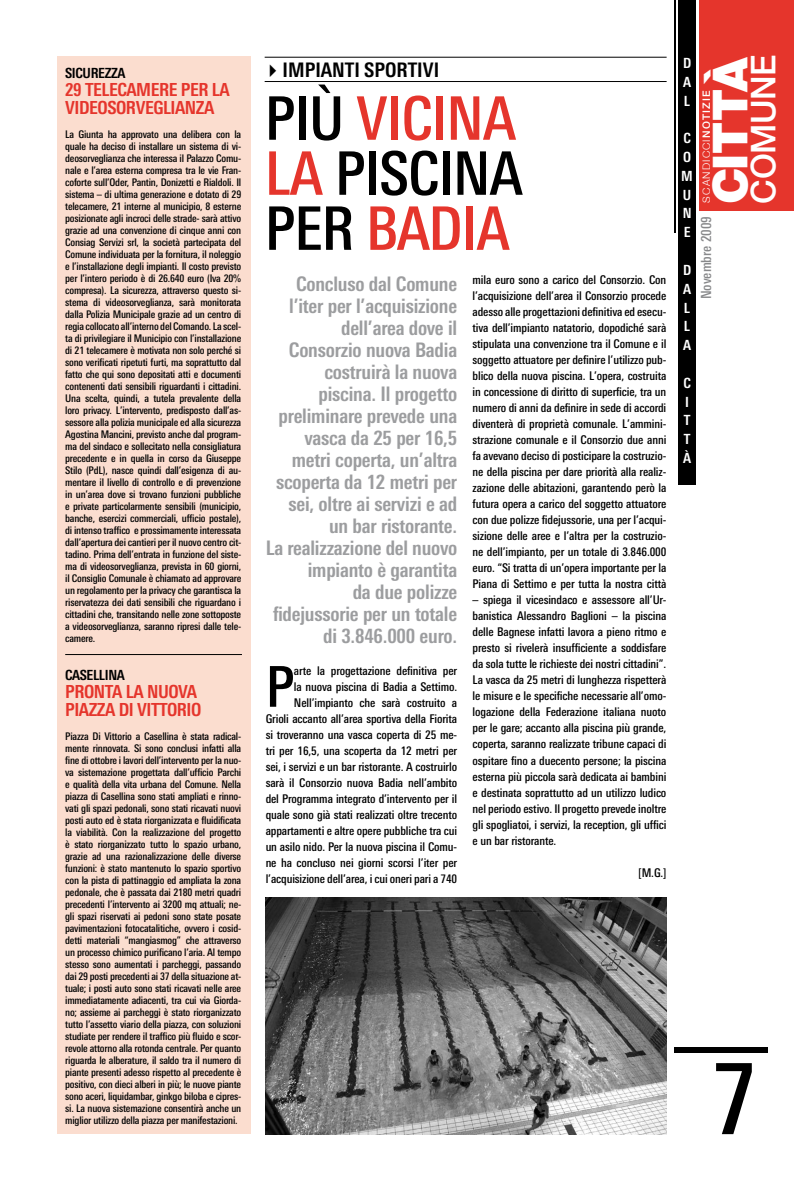
<style>
.page{position:relative;width:794px;height:1191px;background:#fff}
.page>*{position:absolute;margin:0;border:0;box-sizing:border-box;transform-origin:0 0}
.t1{font:500 condensed 100px "LT Univers";color:#000}
.t2{font:500 condensed 60px/55px "LT Univers";letter-spacing:-.02em;color:#000}
.t3{font:500 condensed 56.3px "LT Univers";color:#000}
.t4{font:900 48px "Helvetica Neue LT";letter-spacing:-.03em;color:#fff}
.t5{font:500 34px "Helvetica Neue LT";letter-spacing:-.01em;color:#fff}
.t6{font:700 condensed 20px/22px "LT Univers";letter-spacing:-.01em;color:#9c9d9f;text-align:right}
.t7{font:700 condensed 20px "LT Univers";color:#000}
.t8{font:700 condensed 18px/18px "LT Univers";letter-spacing:-.025em;color:#e5352c}
.t9{font:700 condensed 14px/18.8px "LT Univers";color:#fff;text-align:justify}
.t10{font:700 condensed 14px "LT Univers";letter-spacing:-.025em;color:#000}
.t11{font:500 condensed 14px "LT Univers";color:#87888a}
.t12{font:500 condensed 12px/16px "LT Univers";letter-spacing:-.01em;color:#000;text-align:justify}
.t13{font:500 condensed 10.5px/12px "LT Univers";letter-spacing:-.02em;color:#000;text-align:justify}
.t14{font:300 10.4px "Helvetica Neue LT";letter-spacing:.11em;color:#fff}
.s1{color:#e5352c}
.s2{font-weight:500}
</style>
<div class="page">
<div style="left:674px;top:1047px;width:93px;height:5px;background:#000"></div>
<hr style="left:674px;top:0;width:2px;height:232px;background:#000">
<div style="left:678px;top:0;width:17px;height:484px;background:#000"></div>
<div style="left:699px;top:0;width:95px;height:210px;background:#e5352c"></div>
<hr style="left:265px;top:81px;width:401px;height:1px;background:#000">
<hr style="left:265px;top:57px;width:401px;height:1px;background:#000">
<div style="left:57px;top:57px;width:193px;height:1077px;background:#fbddcf"></div>
<img style="left:266px;top:897px;width:400px;height:237px">
<hr style="left:65px;top:654px;width:177px;height:1px;background:#000">
<h3 class="t10" style="left:65px;top:64px;width:62px">sicurezza</h3>
<h3 class="t8" style="left:65px;top:80px;width:166px">29 telecamere per la videosorveglianza</h3>
<p class="t13" style="left:65px;top:128px;width:178px">La Giunta ha approvato una delibera con la quale ha deciso di installare un sistema di vi&shy;deosorveglianza che interessa il Palazzo Comu&shy;nale e l’area esterna compresa tra le vie Fran&shy;coforte sull’Oder, Pantin, Donizetti e Rialdoli. Il sistema – di ultima generazione e dotato di 29 telecamere, 21 interne al municipio, 8 esterne posizionate agli incroci delle strade- sarà attivo grazie ad una convenzione di cinque anni con Consiag Servizi srl, la società partecipata del Comune individuata per la fornitura, il noleggio e l’installazione degli impianti. Il costo previsto per l’intero periodo è di 26.640 euro (Iva 20% compresa). La sicurezza, attraverso questo si&shy;stema di videosorveglianza, sarà monitorata dalla Polizia Municipale grazie ad un centro di regia collocato all’interno del Comando. La scel&shy;ta di privilegiare il Municipio con l’installazione di 21 telecamere è motivata non solo perché si sono verificati ripetuti furti, ma soprattutto dal fatto che qui sono depositati atti e documenti contenenti dati sensibili riguardanti i cittadini.<br>Una scelta, quindi, a tutela prevalente della loro privacy. L’intervento, predisposto dall’as&shy;sessore alla polizia municipale ed alla sicurezza Agostina Mancini, previsto anche dal program&shy;ma del sindaco e sollecitato nella consigliatura precedente e in quella in corso da Giuseppe Stilo (PdL), nasce quindi dall’esigenza di au&shy;mentare il livello di controllo e di prevenzione in un’area dove si trovano funzioni pubbliche e private particolarmente sensibili (municipio, banche, esercizi commerciali, ufficio postale), di intenso traffico e prossimamente interessata dall’apertura dei cantieri per il nuovo centro cit&shy;tadino. Prima dell’entrata in funzione del siste&shy;ma di videosorveglianza, prevista in 60 giorni, il Consiglio Comunale è chiamato ad approvare un regolamento per la privacy che garantisca la riservatezza dei dati sensibili che riguardano i cittadini che, transitando nelle zone sottoposte a videosorveglianza, saranno ripresi dalle tele&shy;camere.</p>
<h3 class="t10" style="left:65px;top:666px;width:61px">casellina</h3>
<h3 class="t8" style="left:65px;top:682px;width:136px">Pronta la nuova piazza Di Vittorio</h3>
<p class="t13" style="left:65px;top:730px;width:178px">Piazza Di Vittorio a Casellina è stata radical&shy;mente rinnovata. Si sono conclusi infatti alla fine di ottobre i lavori dell’intervento per la nuo&shy;va sistemazione progettata dall’ufficio Parchi e qualità della vita urbana del Comune. Nella piazza di Casellina sono stati ampliati e rinno&shy;vati gli spazi pedonali, sono stati ricavati nuovi posti auto ed è stata riorganizzata e fluidificata la viabilità. Con la realizzazione del progetto è stato riorganizzato tutto lo spazio urbano, grazie ad una razionalizzazione delle diverse funzioni: è stato mantenuto lo spazio sportivo con la pista di pattinaggio ed ampliata la zona pedonale, che è passata dai 2180 metri quadri precedenti l’intervento ai 3200 mq attuali; ne&shy;gli spazi riservati ai pedoni sono state posate pavimentazioni fotocatalitiche, ovvero i cosid&shy;detti materiali “mangiasmog” che attraverso un processo chimico purificano l’aria. Al tempo stesso sono aumentati i parcheggi, passando dai 29 posti precedenti ai 37 della situazione at&shy;tuale; i posti auto sono stati ricavati nelle aree immediatamente adiacenti, tra cui via Giorda&shy;no; assieme ai parcheggi è stato riorganizzato tutto l’assetto viario della piazza, con soluzioni studiate per rendere il traffico più fluido e scor&shy;revole attorno alla rotonda centrale. Per quanto riguarda le alberature, il saldo tra il numero di piante presenti adesso rispetto al precedente è positivo, con dieci alberi in più; le nuove piante sono aceri, liquidambar, ginkgo biloba e cipres&shy;si. La nuova sistemazione consentirà anche un miglior utilizzo della piazza per manifestazioni.</p>
<h3 class="t7" style="left:262px;top:58px;width:178px">✔Impianti sportivi</h3>
<h2 class="t2" style="left:265px;top:91px;width:220px">Più <span class="s1">vicina<br>la</span> piscina<br>per <span class="s1">Badia</span></h2>
<p class="t6" style="left:266px;top:272px;width:193px">Concluso dal Comune l’iter per l’acquisizione dell’area dove il<br>Consorzio nuova Badia costruirà la nuova piscina. Il progetto preliminare prevede una vasca da 25 per 16,5 metri coperta, un’altra scoperta da 12 metri per sei, oltre ai servizi e ad un bar ristorante.<br>La realizzazione del nuovo impianto è garantita<br>da due polizze fidejussorie per un totale di 3.846.000 euro.</p>
<h3 class="t3" style="left:266px;top:654px;width:30px">P</h3>
<p class="t12" style="left:472px;top:272px;width:195px">mila euro sono a carico del Consorzio. Con l’acquisizione dell’area il Consorzio procede adesso alle progettazioni definitiva ed esecu&shy;tiva dell’impianto natatorio, dopodiché sarà stipulata una convenzione tra il Comune e il soggetto attuatore per definire l’utilizzo pub&shy;blico della nuova piscina. L’opera, costruita in concessione di diritto di superficie, tra un numero di anni da definire in sede di accordi diventerà di proprietà comunale. L’ammini&shy;strazione comunale e il Consorzio due anni fa avevano deciso di posticipare la costruzio&shy;ne della piscina per dare priorità alla realiz&shy;zazione delle abitazioni, garantendo però la futura opera a carico del soggetto attuatore con due polizze fidejussorie, una per l’acqui&shy;sizione delle aree e l’altra per la costruzio&shy;ne dell’impianto, per un totale di 3.846.000 euro. “Si tratta di un’opera importante per la Piana di Settimo e per tutta la nostra città</p>
<p class="t12" style="left:472px;top:592px;width:195px">– spiega il vicesindaco e assessore all’Ur&shy;banistica Alessandro Baglioni – la piscina delle Bagnese infatti lavora a pieno ritmo e presto si rivelerà insufficiente a soddisfare da sola tutte le richieste dei nostri cittadini”.<br>La vasca da 25 metri di lunghezza rispetterà le misure e le specifiche necessarie all’omo&shy;logazione della Federazione italiana nuoto per le gare; accanto alla piscina più grande, coperta, saranno realizzate tribune capaci di ospitare fino a duecento persone; la piscina esterna più piccola sarà dedicata ai bambini e destinata soprattutto ad un utilizzo ludico nel periodo estivo. Il progetto prevede inoltre gli spogliatoi, i servizi, la reception, gli uffici e un bar ristorante.</p>
<p class="t12" style="left:638px;top:864px;width:29px">[M.G.]</p>
<p class="t12" style="left:266px;top:662px;width:193px;text-align:right">arte la progettazione definitiva per<br>la nuova piscina di Badia a Settimo.<br>Nell’impianto che sarà costruito a<br>Grioli accanto all’area sportiva della Fiorita si troveranno una vasca coperta di 25 me&shy;tri per 16,5, una scoperta da 12 metri per sei, i servizi e un bar ristorante. A costruirlo sarà il Consorzio nuova Badia nell’ambito del Programma integrato d’intervento per il quale sono già stati realizzati oltre trecento appartamenti e altre opere pubbliche tra cui un asilo nido. Per la nuova piscina il Comu&shy;ne ha concluso nei giorni scorsi l’iter per l’acquisizione dell’area, i cui oneri pari a 740</p>
<h3 class="t9" style="left:683px;top:54px;width:10px">D A L</h3>
<h3 class="t9" style="left:681px;top:129px;width:13px;text-align:left">C<br>O m u n e</h3>
<h3 class="t9" style="left:683px;top:260px;width:10px">D A L L A</h3>
<h3 class="t9" style="left:683px;top:373px;width:9px;text-align:left">C<br>I<br>T<br>T à</h3>
<h3 class="t4" style="left:701px;top:204px;width:149px;rotate:-90deg">Città</h3>
<h3 class="t5" style="left:743px;top:204px;width:147px;rotate:-90deg">Comune</h3>
<h3 class="t11" style="left:698px;top:299px;width:85px;rotate:-90deg">Novembre 2009</h3>
<p class="t14" style="left:700px;top:202px;width:113px;rotate:-90deg">SCANDICCI<span class="s2">NOTIZIE</span></p>
<h1 class="t1" style="left:711px;top:1040px;width:48px">7</h1>
</div>
